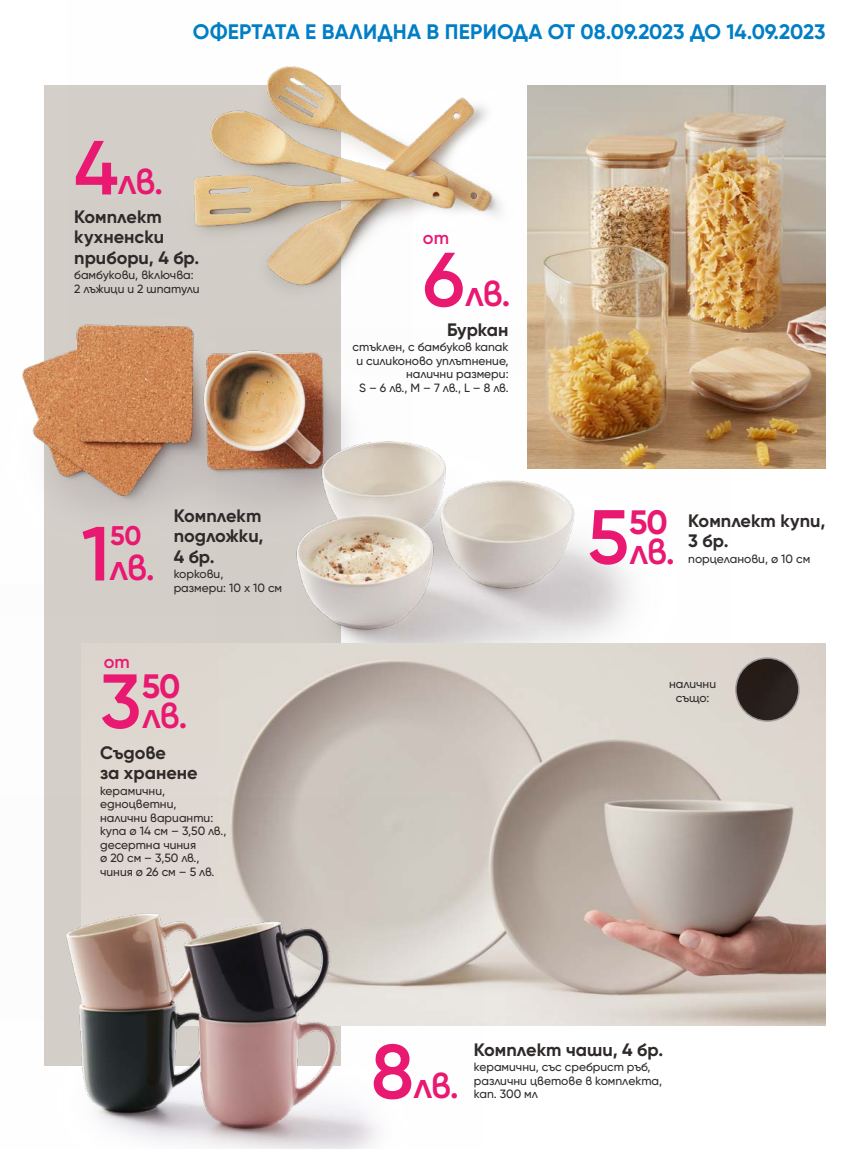
<style>
.page{position:relative;width:851px;height:1170px;background:#fff}
.page>*{position:absolute;margin:0;border:0;box-sizing:border-box;transform-origin:0 0}
.t1{font:600 36px "Gilroy";letter-spacing:-.045em;color:#e91871}
.t2{font:700 33.75px "Gilroy";color:#e91871}
.t3{font:700 27px "Gilroy";color:#e91871}
.t4{font:700 21px "Gilroy";color:#007ec6}
.t5{font:700 18px/20.1px "Gilroy";color:#2e2a29}
.t6{font:600 18px "Gilroy";color:#e91871}
.t7{font:500 12px/13.5px "Gilroy";color:#2e2a29}
.s1{font-size:76.5px}
</style>
<div class="page">
<div style="left:44px;top:85px;width:296px;height:980px;background:#d4cfc9"></div>
<img style="left:22px;top:352px;width:195px;height:155px">
<img style="left:217px;top:374px;width:513px;height:269px">
<img style="left:217px;top:643px;width:608px;height:382px">
<div style="left:81px;top:688px;width:136px;height:109px;background:#dfd8d1"></div>
<img style="left:527px;top:85px;width:298px;height:383px">
<img style="left:44px;top:797px;width:439px;height:351px">
<img style="left:67px;top:66px;width:553px;height:308px">
<img style="left:735px;top:658px;width:63px;height:63px;border-radius:31px">
<div style="left:735px;top:657px;width:64px;height:64px;border:2px solid #9a999b;border-radius:50%"></div>
<h3 class="t4" style="left:193px;top:19px;width:634px">ОФЕРТАТА Е ВАЛИДНА В ПЕРИОДА ОТ 08.09.2023 ДО 14.09.2023</h3>
<h1 class="t1" style="left:74px;top:159px;width:91px"><span class="s1">4</span> лв.</h1>
<h3 class="t5" style="left:74px;top:207px;width:127px">Комплект кухненски прибори, 4 бр.</h3>
<p class="t7" style="left:74px;top:268px;width:127px">бамбукови, включва:<br>2 лъжици и 2 шпатули</p>
<h3 class="t3" style="left:110px;top:518px;width:33px">50</h3>
<h1 class="t1" style="left:81px;top:545px;width:75px"><span class="s1">1</span> лв.</h1>
<h3 class="t5" style="left:174px;top:506px;width:91px">Комплект подложки,<br>4 бр.</h3>
<p class="t7" style="left:174px;top:567px;width:110px">коркови,<br>размери: 10 х 10 см</p>
<h3 class="t6" style="left:104px;top:651px;width:28px">от</h3>
<h2 class="t2" style="left:142px;top:665px;width:40px">50</h2>
<h1 class="t1" style="left:100px;top:692px;width:89px"><span class="s1">3</span> лв.</h1>
<h3 class="t5" style="left:100px;top:742px;width:99px">Съдове<br>за хранене</h3>
<p class="t7" style="left:100px;top:783px;width:128px">керамични, едноцветни, налични варианти: купа ø 14 см – 3,50 лв., десертна чиния<br>ø 20 см – 3,50 лв., чиния ø 26 см – 5 лв.</p>
<h3 class="t6" style="left:423px;top:227px;width:28px">от</h3>
<h1 class="t1" style="left:423px;top:271px;width:89px"><span class="s1">6</span> лв.</h1>
<h3 class="t5" style="left:447px;top:319px;width:63px">Буркан</h3>
<p class="t7" style="left:352px;top:340px;width:157px;text-align:right">стъклен, с бамбуков капак и силиконово уплътнение, налични размери:<br>S – 6 лв., M – 7 лв., L – 8 лв.</p>
<h2 class="t2" style="left:629px;top:501px;width:40px">50</h2>
<h1 class="t1" style="left:587px;top:528px;width:89px"><span class="s1">5</span> лв.</h1>
<h3 class="t5" style="left:688px;top:510px;width:139px">Комплект купи,<br>3 бр.</h3>
<p class="t7" style="left:688px;top:551px;width:123px">порцеланови, ø 10 см</p>
<p class="t7" style="left:669px;top:677px;width:49px;text-align:center">налични също:</p>
<h1 class="t1" style="left:371px;top:1063px;width:89px"><span class="s1">8</span> лв.</h1>
<h3 class="t5" style="left:474px;top:1039px;width:191px">Комплект чаши, 4 бр.</h3>
<p class="t7" style="left:474px;top:1060px;width:190px">керамични, със сребрист ръб, различни цветове в комплекта,</p>
<p class="t7" style="left:474px;top:1087px;width:66px">кап. 300 мл</p>
</div>
